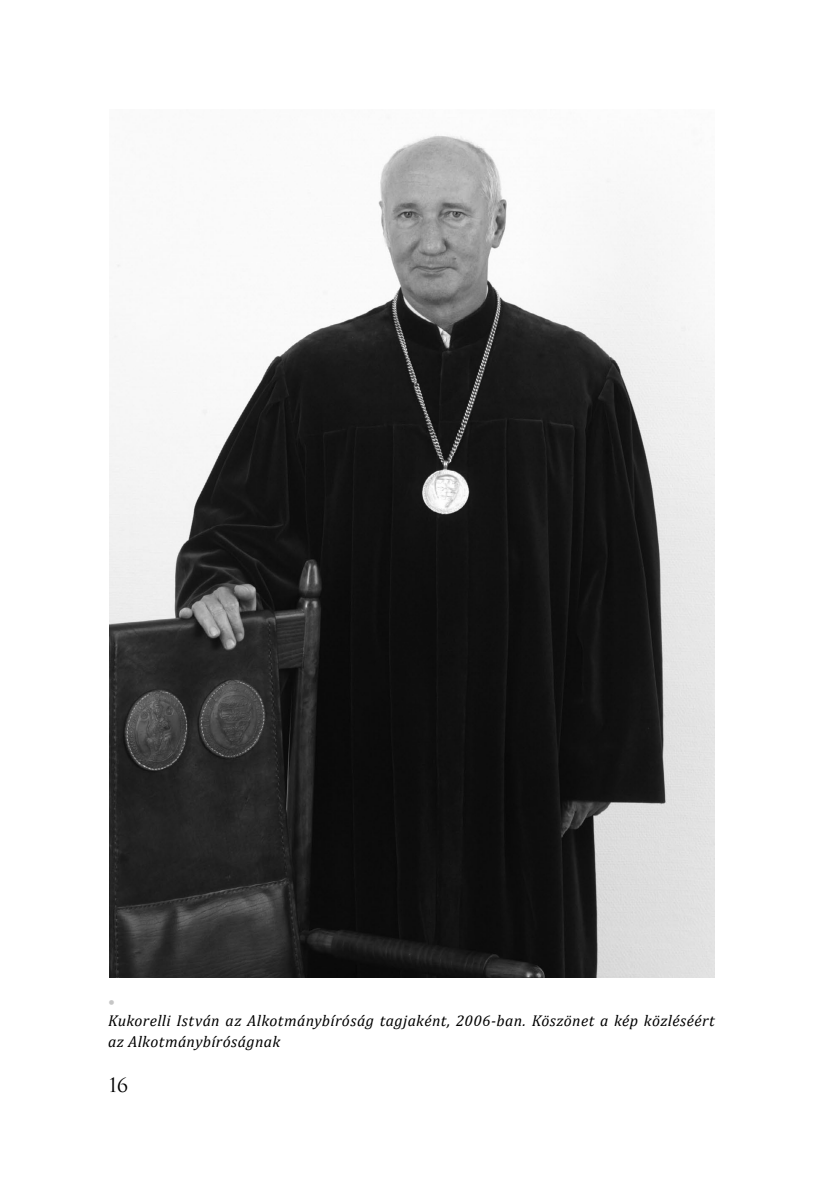
<style>
.page{position:relative;width:834px;height:1181px;background:#fff}
.page>*{position:absolute;margin:0;border:0;box-sizing:border-box;transform-origin:0 0}
.t1{font:19.25px "Trajan Pro 3";color:#000}
.t2{font:italic 15.75px/21.9px "Cambria";letter-spacing:.025em;color:#000}
.t3{font:15.75px "Cambria";color:#c6c6c6}
</style>
<div class="page">
<img style="left:110px;top:134px;width:604px;height:844px">
<p class="t3" style="left:108px;top:992px;width:8px">•</p>
<p class="t2" style="left:108px;top:1008px;width:608px">Kukorelli István az Alkotmánybíróság tagjaként, 2006-ban. Köszönet a kép közléséért az Alkotmánybíróságnak</p>
<p class="t1" style="left:109px;top:1071px;width:21px">16</p>
</div>
